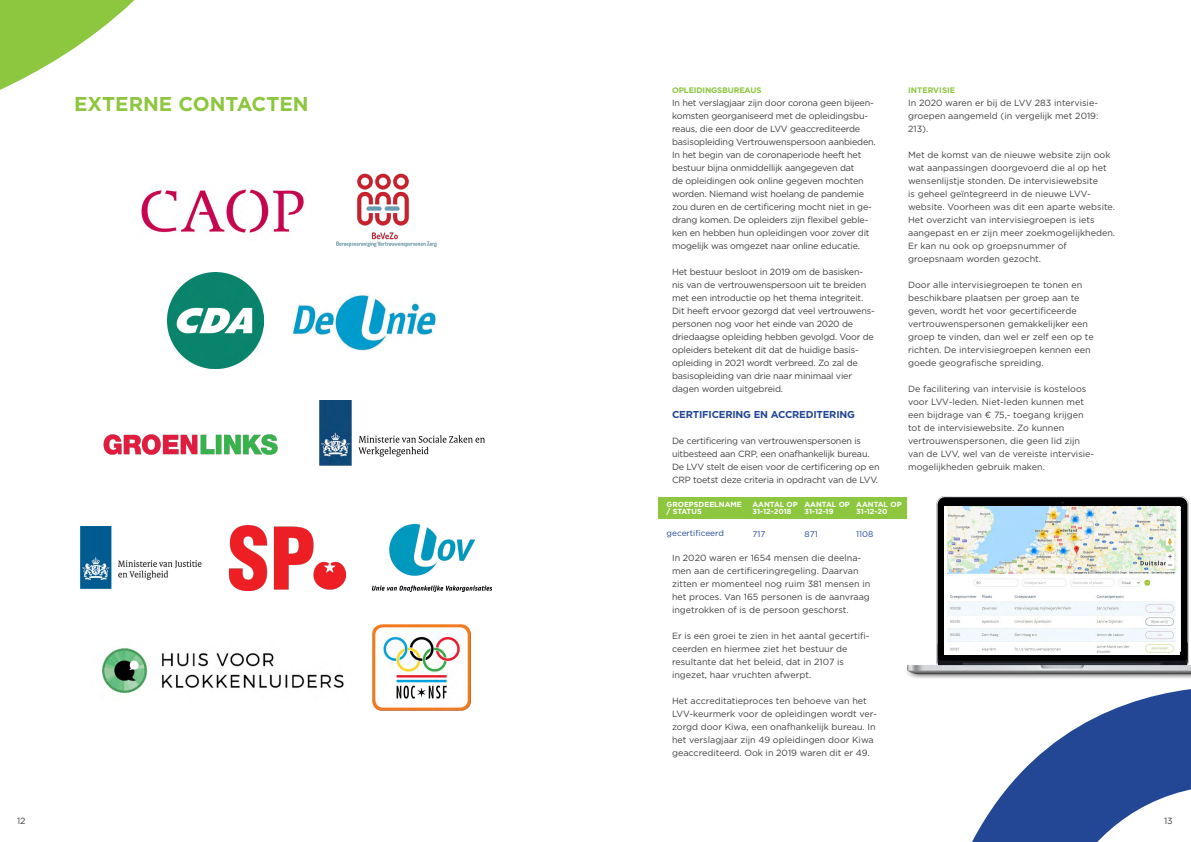
<style>
.page{position:relative;width:1191px;height:842px;background:#fff}
.page>*{position:absolute;margin:0;border:0;box-sizing:border-box;transform-origin:0 0}
.t1{font:700 20px "Gotham";color:#8dc63f}
.t2{font:700 10px "Gotham";letter-spacing:-.02em;color:#234795}
.t3{font:9px/13px "Gotham";letter-spacing:-.015em;color:#414042}
.t4{font:8.3px "Gotham";color:#234795}
.t5{font:700 8px "Gotham";letter-spacing:-.02em;color:#8dc63f}
.t6{font:700 8px "Gotham";color:#8dc63f}
.t7{font:700 7.4px/6.5px "Gotham";color:#fff}
</style>
<div class="page">
<img style="left:141px;top:189px;width:163px;height:44px">
<img style="left:167px;top:272px;width:97px;height:96px">
<img style="left:291px;top:294px;width:146px;height:57px">
<img style="left:230px;top:525px;width:116px;height:65px">
<img style="left:372px;top:524px;width:120px;height:67px">
<img style="left:336px;top:173px;width:101px;height:75px">
<img style="left:101px;top:648px;width:243px;height:46px">
<img style="left:319px;top:400px;width:166px;height:66px">
<img style="left:104px;top:434px;width:173px;height:20px">
<img style="left:373px;top:625px;width:98px;height:85px">
<div style="left:659px;top:497px;width:248px;height:22px;background:#8dc63f"></div>
<img style="left:906px;top:496px;width:283px;height:183px">
<svg style="left:0;top:0;width:135px;height:90px"></svg>
<svg style="left:947px;top:615px;width:244px;height:227px"></svg>
<img style="left:80px;top:527px;width:122px;height:62px">
<img style="left:944px;top:506px;width:235px;height:149px">
<h1 class="t1" style="left:74px;top:91px;width:236px">EXTERNE CONTACTEN</h1>
<p class="t5" style="left:672px;top:85px;width:91px">OPLEIDINGSBUREAUS</p>
<p class="t3" style="left:672px;top:96px;width:205px">In het verslagjaar zijn door corona geen bijeen&shy;komsten georganiseerd met de opleidingsbu&shy;reaus, die een door de LVV geaccrediteerde basisopleiding Vertrouwenspersoon aanbieden.<br>In het begin van de coronaperiode heeft het bestuur bijna onmiddellijk aangegeven dat<br>de opleidingen ook online gegeven mochten worden. Niemand wist hoelang de pandemie zou duren en de certificering mocht niet in ge&shy;drang komen. De opleiders zijn flexibel geble&shy;ken en hebben hun opleidingen voor zover dit mogelijk was omgezet naar online educatie.</p>
<p class="t3" style="left:672px;top:265px;width:203px">Het bestuur besloot in 2019 om de basisken&shy;nis van de vertrouwenspersoon uit te breiden met een introductie op het thema integriteit.<br>Dit heeft ervoor gezorgd dat veel vertrouwens&shy;personen nog voor het einde van 2020 de driedaagse opleiding hebben gevolgd. Voor de opleiders betekent dit dat de huidige basis&shy;opleiding in 2021 wordt verbreed. Zo zal de basisopleiding van drie naar minimaal vier dagen worden uitgebreid.</p>
<p class="t2" style="left:672px;top:408px;width:184px">CERTIFICERING EN ACCREDITERING</p>
<p class="t3" style="left:672px;top:434px;width:209px">De certificering van vertrouwenspersonen is uitbesteed aan CRP, een onafhankelijk bureau.<br>De LVV stelt de eisen voor de certificering op en CRP toetst deze criteria in opdracht van de LVV.</p>
<p class="t6" style="left:908px;top:85px;width:49px">INTERVISIE</p>
<p class="t3" style="left:908px;top:96px;width:192px">In 2020 waren er bij de LVV 283 intervisie&shy;groepen aangemeld (in vergelijk met 2019:<br>213).</p>
<p class="t3" style="left:908px;top:148px;width:208px">Met de komst van de nieuwe website zijn ook wat aanpassingen doorgevoerd die al op het wensenlijstje stonden. De intervisiewebsite<br>is geheel geïntegreerd in de nieuwe LVV&shy;website. Voorheen was dit een aparte website.<br>Het overzicht van intervisiegroepen is iets aangepast en er zijn meer zoekmogelijkheden.<br>Er kan nu ook op groepsnummer of groepsnaam worden gezocht.</p>
<p class="t3" style="left:908px;top:278px;width:187px">Door alle intervisiegroepen te tonen en beschikbare plaatsen per groep aan te geven, wordt het voor gecertificeerde vertrouwenspersonen gemakkelijker een groep te vinden, dan wel er zelf een op te richten. De intervisiegroepen kennen een goede geografische spreiding.</p>
<p class="t3" style="left:908px;top:382px;width:188px">De facilitering van intervisie is kosteloos voor LVV-leden. Niet-leden kunnen met een bijdrage van € 75,- toegang krijgen tot de intervisiewebsite. Zo kunnen vertrouwenspersonen, die geen lid zijn van de LVV, wel van de vereiste intervisie&shy;mogelijkheden gebruik maken.</p>
<p class="t7" style="left:666px;top:501px;width:77px">GROEPSDEELNAME / STATUS</p>
<p class="t4" style="left:666px;top:528px;width:59px">gecertificeerd</p>
<p class="t7" style="left:752px;top:501px;width:47px">AANTAL OP<br>31-12-2018</p>
<p class="t4" style="left:752px;top:529px;width:14px">717</p>
<p class="t7" style="left:804px;top:501px;width:47px">AANTAL OP<br>31-12-19</p>
<p class="t4" style="left:804px;top:529px;width:15px">871</p>
<p class="t7" style="left:856px;top:501px;width:47px">AANTAL OP<br>31-12-20</p>
<p class="t4" style="left:856px;top:529px;width:19px">1108</p>
<p class="t3" style="left:672px;top:551px;width:200px">In 2020 waren er 1654 mensen die deelna&shy;men aan de certificeringregeling. Daarvan zitten er momenteel nog ruim 381 mensen in het proces. Van 165 personen is de aanvraag ingetrokken of is de persoon geschorst.</p>
<p class="t3" style="left:672px;top:629px;width:199px">Er is een groei te zien in het aantal gecertifi&shy;ceerden en hiermee ziet het bestuur de resultante dat het beleid, dat in 2107 is ingezet, haar vruchten afwerpt.</p>
<p class="t3" style="left:672px;top:694px;width:207px">Het accreditatieproces ten behoeve van het LVV-keurmerk voor de opleidingen wordt ver&shy;zorgd door Kiwa, een onafhankelijk bureau. In het verslagjaar zijn 49 opleidingen door Kiwa geaccrediteerd. Ook in 2019 waren dit er 49.</p>
<p class="t3" style="left:17px;top:814px;width:10px">12</p>
<p class="t3" style="left:1164px;top:814px;width:10px">13</p>
</div>
